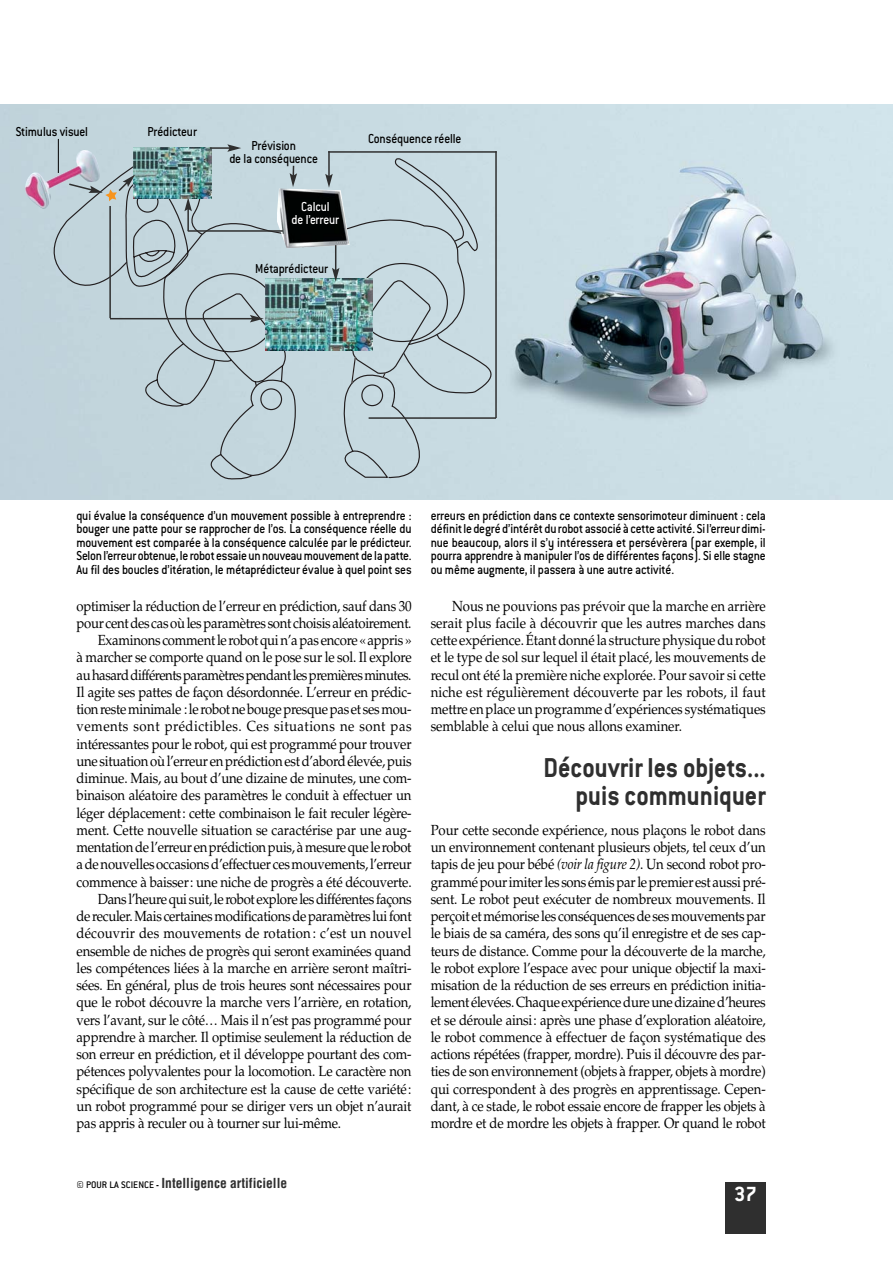
<style>
.page{position:relative;width:893px;height:1263px;background:#fff}
.page>*{position:absolute;margin:0;border:0;box-sizing:border-box;transform-origin:0 0}
.t1{font:700 30px/28.5px "Conduit ITC";color:#2f2f2f;text-align:right;scale:.9 1}
.t2{font:700 22.5px "Conduit ITC";color:#fff}
.t3{font:14.7px/17.2px "Palatino";letter-spacing:-.015em;color:#000;text-align:justify;scale:.9 1}
.t4{font:14.7px "Palatino";letter-spacing:-.035em;color:#000;scale:.9 1}
.t5{font:14.7px "Palatino";letter-spacing:.035em;color:#000;scale:.9 1}
.t6{font:14.7px "Palatino";letter-spacing:.015em;color:#000;scale:.9 1}
.t7{font:500 14.25px/13.5px "Conduit ITC";letter-spacing:-.01em;color:#000;text-align:justify;scale:.9 1}
.t8{font:500 14.25px/12.8px "Conduit ITC";letter-spacing:-.01em;color:#fff;text-align:center;scale:.9 1}
.t9{font:700 condensed 13.5px "Helvetica";color:#2f2f2f}
.t10{font:500 10.5px "Conduit ITC";color:#000}
.s1{font-weight:700}
.s2{font-family:"Helvetica";font-weight:700;font-stretch:condensed;font-size:13.5px;color:#595959}
.s3{font-style:italic}
</style>
<div class="page">
<div style="left:725px;top:1182px;width:40px;height:51px;background:#2f2f2f"></div>
<img style="left:0;top:104px;width:892px;height:395px">
<img style="left:24px;top:149px;width:77px;height:61px">
<div style="left:125px;top:414px;width:361px;height:66px;background:#c5d8df"></div>
<svg style="left:34px;top:158px;width:457px;height:256px"></svg>
<img style="left:265px;top:279px;width:107px;height:71px">
<img style="left:277px;top:189px;width:73px;height:59px">
<img style="left:134px;top:147px;width:77px;height:51px">
<hr style="left:58px;top:139px;width:1px;height:34px;background:#000">
<svg style="left:67px;top:175px;width:68px;height:26px"></svg>
<hr style="left:210px;top:147px;width:20px;height:2px;background:#2f2f2f">
<svg style="left:227px;top:144px;width:14px;height:8px"></svg>
<hr style="left:368px;top:417px;width:128px;height:2px;background:#2f2f2f">
<hr style="left:495px;top:151px;width:2px;height:267px;background:#2f2f2f">
<hr style="left:328px;top:151px;width:2px;height:25px;background:#2f2f2f">
<svg style="left:325px;top:174px;width:8px;height:14px"></svg>
<hr style="left:328px;top:151px;width:168px;height:2px;background:#2f2f2f">
<svg style="left:289px;top:164px;width:8px;height:134px"></svg>
<svg style="left:332px;top:245px;width:7px;height:37px"></svg>
<hr style="left:187px;top:209px;width:2px;height:22px;background:#2f2f2f">
<svg style="left:184px;top:197px;width:8px;height:14px"></svg>
<hr style="left:188px;top:230px;width:95px;height:2px;background:#2f2f2f">
<hr style="left:109px;top:206px;width:2px;height:112px;background:#2f2f2f">
<hr style="left:110px;top:318px;width:142px;height:1px;background:#2f2f2f">
<svg style="left:250px;top:315px;width:14px;height:7px"></svg>
<p class="t7" style="left:16px;top:125px;width:82px">Stimulus visuel</p>
<p class="t7" style="left:147px;top:125px;width:57px">Prédicteur</p>
<p class="t7" style="left:229px;top:139px;width:100px;line-height:12.8px;text-align:center">Prévision<br>de la conséquence</p>
<p class="t8" style="left:291px;top:200px;width:54px">Calcul<br>de l’erreur</p>
<p class="t7" style="left:255px;top:262px;width:82px">Métaprédicteur</p>
<p class="t7" style="left:368px;top:131px;width:105px">Conséquence réelle</p>
<p class="t7" style="left:77px;top:508px;width:374px">qui évalue la conséquence d’un mouvement possible à entreprendre : bouger une patte pour se rapprocher de l’os. La conséquence réelle du mouvement est comparée à la conséquence calculée par le prédicteur.<br>Selon l’erreur obtenue, le robot essaie un nouveau mouvement de la patte.<br>Au fil des boucles d’itération, le métaprédicteur évalue à quel point ses</p>
<p class="t7" style="left:431px;top:508px;width:374px">erreurs en prédiction dans ce contexte sensorimoteur diminuent : cela définit le degré d’intérêt du robot associé à cette activité. Si l’erreur dimi&shy;nue beaucoup, alors il s’y intéressera et persévèrera (par exemple, il pourra apprendre à manipuler l’os de différentes façons). Si elle stagne ou même augmente, il passera à une autre activité.</p>
<p class="t3" style="left:77px;top:599px;width:374px">optimiser la réduction de l’erreur en prédiction, sauf dans 30</p>
<p class="t3" style="left:77px;top:616px;width:374px">pour cent des cas où les paramètres sont choisis aléatoirement.</p>
<p class="t3" style="left:98px;top:633px;width:350px">Examinons comment le robot qui n’a pas encore « appris »</p>
<p class="t3" style="left:77px;top:650px;width:374px">à marcher se comporte quand on le pose sur le sol. Il explore</p>
<p class="t4" style="left:77px;top:669px;width:374px">au hasard différents paramètres pendant les premières minutes.</p>
<p class="t3" style="left:77px;top:685px;width:374px">Il agite ses pattes de façon désordonnée. L’erreur en prédic-</p>
<p class="t3" style="left:77px;top:702px;width:374px">tion reste minimale : le robot ne bouge presque pas et ses mou-</p>
<p class="t5" style="left:77px;top:721px;width:374px">vements sont prédictibles. Ces situations ne sont pas</p>
<p class="t3" style="left:77px;top:737px;width:374px">intéressantes pour le robot, qui est programmé pour trouver</p>
<p class="t3" style="left:77px;top:754px;width:374px">une situation où l’erreur en prédiction est d’abord élevée, puis</p>
<p class="t3" style="left:77px;top:771px;width:374px">diminue. Mais, au bout d’une dizaine de minutes, une com-</p>
<p class="t3" style="left:77px;top:788px;width:374px">binaison aléatoire des paramètres le conduit à effectuer un</p>
<p class="t3" style="left:77px;top:806px;width:374px">léger déplacement: cette combinaison le fait reculer légère-</p>
<p class="t3" style="left:77px;top:823px;width:374px">ment. Cette nouvelle situation se caractérise par une aug-</p>
<p class="t3" style="left:77px;top:840px;width:374px">mentation de l’erreur en prédiction puis, à mesure que le robot</p>
<p class="t3" style="left:77px;top:857px;width:374px">a de nouvelles occasions d’effectuer ces mouvements, l’erreur</p>
<p class="t3" style="left:77px;top:875px;width:374px">commence à baisser: une niche de progrès a été découverte.</p>
<p class="t3" style="left:98px;top:892px;width:350px">Dans l’heure qui suit, le robot explore les différentes façons</p>
<p class="t3" style="left:77px;top:909px;width:374px">de reculer. Mais certaines modifications de paramètres lui font</p>
<p class="t6" style="left:77px;top:928px;width:374px">découvrir des mouvements de rotation : c’est un nouvel</p>
<p class="t3" style="left:77px;top:944px;width:374px">ensemble de niches de progrès qui seront examinées quand</p>
<p class="t3" style="left:77px;top:961px;width:374px">les compétences liées à la marche en arrière seront maîtri-</p>
<p class="t3" style="left:77px;top:978px;width:374px">sées. En général, plus de trois heures sont nécessaires pour</p>
<p class="t3" style="left:77px;top:995px;width:374px">que le robot découvre la marche vers l’arrière, en rotation,</p>
<p class="t3" style="left:77px;top:1013px;width:374px">vers l’avant, sur le côté… Mais il n’est pas programmé pour</p>
<p class="t3" style="left:77px;top:1030px;width:374px">apprendre à marcher. Il optimise seulement la réduction de</p>
<p class="t3" style="left:77px;top:1047px;width:374px">son erreur en prédiction, et il développe pourtant des com-</p>
<p class="t3" style="left:77px;top:1064px;width:373px">pétences polyvalentes pour la locomotion. Le caractère non</p>
<p class="t3" style="left:77px;top:1082px;width:374px">spécifique de son architecture est la cause de cette variété:</p>
<p class="t3" style="left:77px;top:1099px;width:374px">un robot programmé pour se diriger vers un objet n’aurait</p>
<p class="t3" style="left:77px;top:1116px;width:295px">pas appris à reculer ou à tourner sur lui-même.</p>
<p class="t9" style="left:161px;top:1177px;width:127px">Intelligence artificielle</p>
<p class="t10" style="left:77px;top:1178px;width:142px">© POUR LA SCIENCE <span class="s1">-</span> <span class="s2">Discipline</span></p>
<p class="t3" style="left:431px;top:599px;width:374px;text-indent:21px">Nous ne pouvions pas prévoir que la marche en arrière serait plus facile à découvrir que les autres marches dans cette expérience. Étant donné la structure physique du robot et le type de sol sur lequel il était placé, les mouvements de recul ont été la première niche explorée. Pour savoir si cette niche est régulièrement découverte par les robots, il faut mettre en place un programme d’expériences systématiques semblable à celui que nous allons examiner.</p>
<h1 class="t1" style="left:543px;top:752px;width:248px">Découvrir les objets... puis communiquer</h1>
<p class="t3" style="left:431px;top:823px;width:374px">Pour cette seconde expérience, nous plaçons le robot dans un environnement contenant plusieurs objets, tel ceux d’un tapis de jeu pour bébé <span class="s3">(voir la figure 2)</span>. Un second robot pro&shy;grammé pour imiter les sons émis par le premier est aussi pré&shy;sent. Le robot peut exécuter de nombreux mouvements. Il perçoit et mémorise les conséquences de ses mouvements par le biais de sa caméra, des sons qu’il enregistre et de ses cap&shy;teurs de distance. Comme pour la découverte de la marche, le robot explore l’espace avec pour unique objectif la maxi&shy;misation de la réduction de ses erreurs en prédiction initia&shy;lement élevées. Chaque expérience dure une dizaine d’heures et se déroule ainsi: après une phase d’exploration aléatoire, le robot commence à effectuer de façon systématique des actions répétées (frapper, mordre). Puis il découvre des par&shy;ties de son environnement (objets à frapper, objets à mordre) qui correspondent à des progrès en apprentissage. Cepen&shy;dant, à ce stade, le robot essaie encore de frapper les objets à mordre et de mordre les objets à frapper. Or quand le robot</p>
<h2 class="t2" style="left:734px;top:1180px;width:24px">37</h2>
</div>
